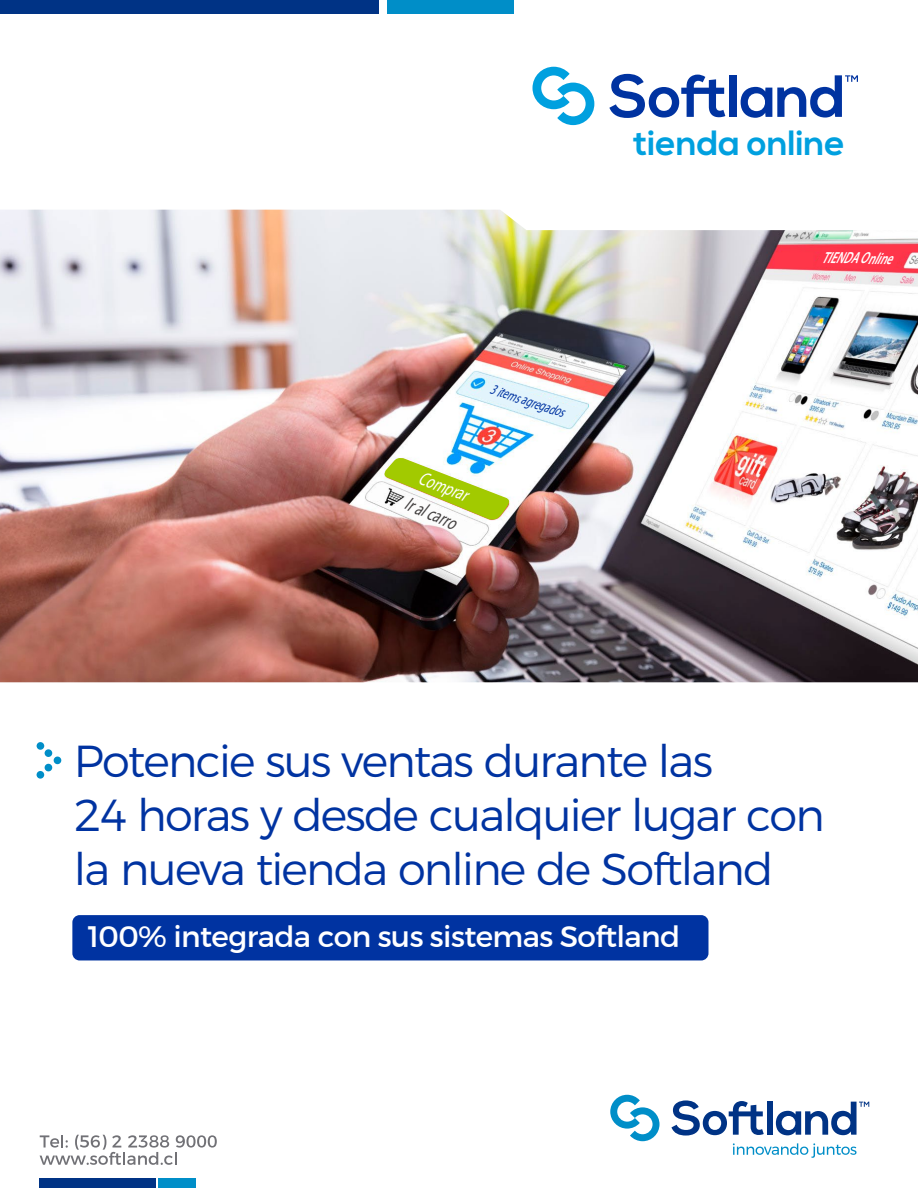
<style>
.page{position:relative;width:918px;height:1188px;background:#fff}
.page>*{position:absolute;margin:0;border:0;box-sizing:border-box;transform-origin:0 0}
.t1{font:300 44.85px/53.7px "Montserrat";letter-spacing:-.04em;color:#0033a1}
.t2{font:700 35.1px "Nexa";color:#00a0df}
.t3{font:29.55px "Montserrat";letter-spacing:-.02em;color:#fff}
.t4{font:italic 19.35px "Myriad Pro";color:#434040;scale:.72 1}
.t5{font:italic 19.35px "Myriad Pro";color:#fff;scale:.72 1}
.t6{font:italic 600 16.2px "Myriad Pro";color:#fff;scale:.68 1}
.t7{font:italic 14.85px "Myriad Pro";color:#0033a1;scale:.68 1}
</style>
<div class="page">
<div style="left:72px;top:915px;width:636px;height:45px;background:#0033a1;border-radius:7px"></div>
<div style="left:0;top:0;width:379px;height:14px;background:#003385"></div>
<div style="left:387px;top:0;width:126px;height:14px;background:#008ec8"></div>
<div style="left:37px;top:742px;width:7px;height:8px;background:#008ec8;border-radius:50%"></div>
<div style="left:45px;top:749px;width:7px;height:8px;background:#008ec8;border-radius:50%"></div>
<div style="left:54px;top:757px;width:7px;height:7px;background:#008ec8;border-radius:50%"></div>
<div style="left:45px;top:764px;width:7px;height:7px;background:#008ec8;border-radius:50%"></div>
<div style="left:37px;top:771px;width:7px;height:8px;background:#008ec8;border-radius:50%"></div>
<div style="left:40px;top:1178px;width:116px;height:10px;background:#003385"></div>
<div style="left:158px;top:1178px;width:38px;height:10px;background:#008ec8"></div>
<svg style="left:40px;top:1135px;width:177px;height:30px"></svg>
<svg style="left:671px;top:1100px;width:93px;height:36px"></svg>
<div style="left:767px;top:1102px;width:5px;height:33px;background:#003385"></div>
<svg style="left:776px;top:1102px;width:93px;height:33px"></svg>
<svg style="left:610px;top:1095px;width:50px;height:46px"></svg>
<svg style="left:733px;top:1143px;width:124px;height:15px"></svg>
<img style="left:0;top:210px;width:918px;height:472px">
<svg style="left:382px;top:456px;width:130px;height:80px"></svg>
<svg style="left:477px;top:382px;width:105px;height:42px"></svg>
<div style="left:815px;top:247px;width:88px;height:23px;background:#ff354a"></div>
<svg style="left:609px;top:74px;width:116px;height:44px"></svg>
<div style="left:729px;top:75px;width:7px;height:42px;background:#0033a1"></div>
<svg style="left:741px;top:75px;width:117px;height:43px"></svg>
<svg style="left:532px;top:67px;width:62px;height:58px"></svg>
<p class="t2" style="left:634px;top:123px;width:213px">tienda online</p>
<p class="t7" style="left:493px;top:380px;width:115px;rotate:18deg">3 items agregados</p>
<p class="t5" style="left:424px;top:466px;width:72px;rotate:21deg">Comprar</p>
<p class="t4" style="left:410px;top:491px;width:76px;rotate:23deg">Ir al carro</p>
<p class="t6" style="left:821px;top:247px;width:105px;rotate:1deg">TIENDA Online</p>
<p class="t1" style="left:74px;top:731px;width:752px">Potencie sus ventas durante las<br>24 horas y desde cualquier lugar con la nueva tienda online de Softland</p>
<p class="t3" style="left:88px;top:920px;width:594px">100% integrada con sus sistemas Softland</p>
</div>
